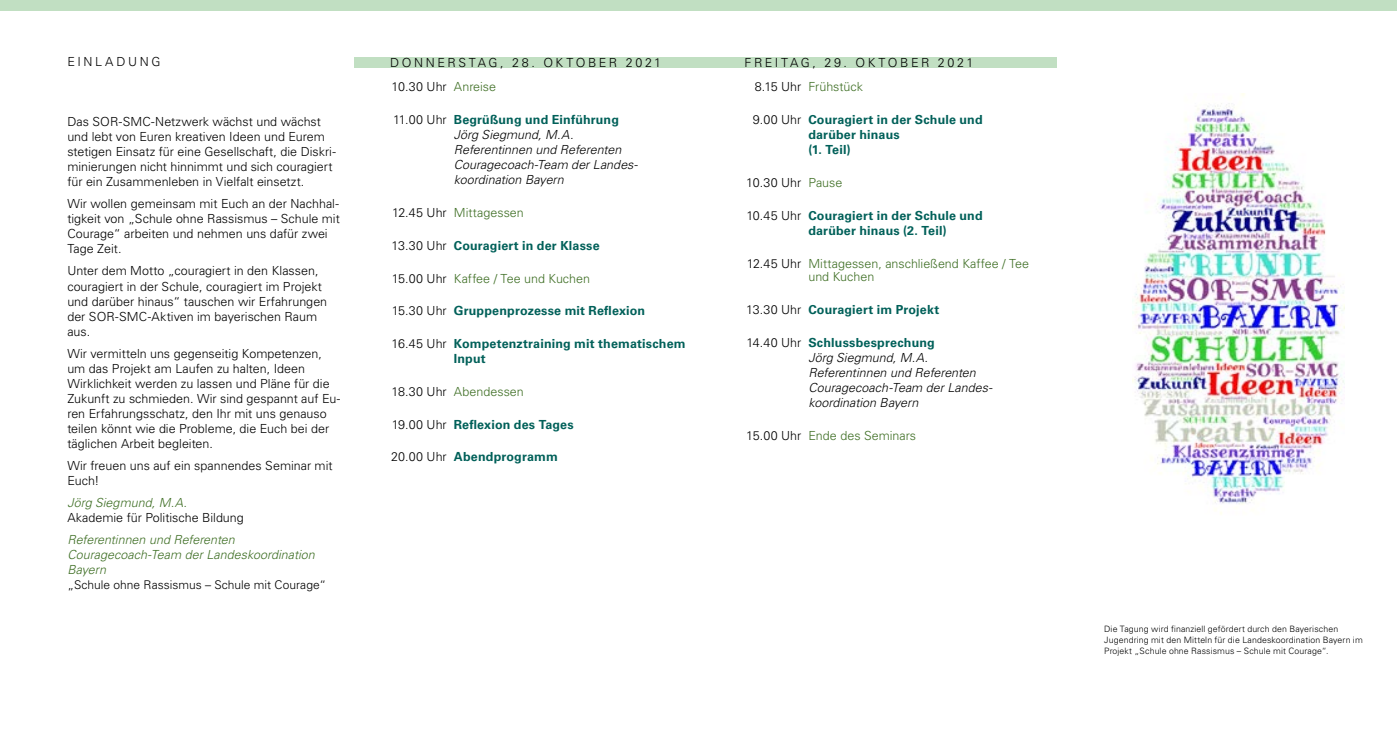
<style>
.page{position:relative;width:1397px;height:745px;background:#fff}
.page>*{position:absolute;margin:0;border:0;box-sizing:border-box;transform-origin:0 0}
.t1{font:300 12.5px/15px "Univers LT Std";color:#000}
.t2{font:700 12.5px/15px "Univers LT Std";letter-spacing:.01em;color:#006059}
.t3{font:italic 300 12.5px/15px "Univers LT Std";color:#000}
.t4{font:300 12.5px/13.8px "Univers LT Std";color:#3f6f25}
.t5{font:italic 300 12.5px/15px "Univers LT Std";color:#3f6f25}
.t6{font:300 12.5px/24.6px "Univers LT Std";letter-spacing:.195em;color:#000}
.t7{font:300 12.5px/24.6px "Univers LT Std";letter-spacing:.19em;color:#000}
.t8{font:300 12.5px "Univers LT Std";letter-spacing:.21em;color:#000}
.t9{font:300 12px "Univers LT Std";color:#000}
.t10{font:300 8.75px/10.5px "Univers LT Std";letter-spacing:.015em;color:#000}
.s1{color:#3f6f25}
.s2{font-style:normal}
.s3{font-weight:700;font-style:normal;color:#006059}
.s4{color:#000}
.s5{font-weight:300;color:#000}
</style>
<div class="page">
<div style="left:0;top:0;width:1396px;height:11px;background:#c1dfc2"></div>
<div style="left:354px;top:57px;width:355px;height:10px;background:#c1dfc2"></div>
<div style="left:709px;top:57px;width:347px;height:10px;background:#c1dfc2"></div>
<img style="left:1132px;top:94px;width:212px;height:420px">
<p class="t8" style="left:67px;top:54px;width:95px">EINLADUNG</p>
<p class="t1" style="left:67px;top:114px;width:270px">Das SOR-SMC-Netzwerk wächst und wächst und lebt von Euren kreativen Ideen und Eurem stetigen Einsatz für eine Gesellschaft, die Diskri&shy;minierungen nicht hinnimmt und sich couragiert für ein Zusammenleben in Vielfalt einsetzt.</p>
<p class="t1" style="left:67px;top:196px;width:274px">Wir wollen gemeinsam mit Euch an der Nachhal&shy;tigkeit von „Schule ohne Rassismus – Schule mit Courage“ arbeiten und nehmen uns dafür zwei Tage Zeit.</p>
<p class="t1" style="left:67px;top:263px;width:261px">Unter dem Motto „couragiert in den Klassen, couragiert in der Schule, couragiert im Projekt und darüber hinaus“ tauschen wir Erfahrungen der SOR-SMC-Aktiven im bayerischen Raum aus.</p>
<p class="t1" style="left:67px;top:345px;width:274px">Wir vermitteln uns gegenseitig Kompetenzen, um das Projekt am Laufen zu halten, Ideen Wirklichkeit werden zu lassen und Pläne für die Zukunft zu schmieden. Wir sind gespannt auf Eu&shy;ren Erfahrungsschatz, den Ihr mit uns genauso teilen könnt wie die Probleme, die Euch bei der täglichen Arbeit begleiten.</p>
<p class="t1" style="left:67px;top:457px;width:267px">Wir freuen uns auf ein spannendes Seminar mit<br>Euch!</p>
<p class="t5" style="left:67px;top:495px;width:121px">Jörg Siegmund, M.A.</p>
<p class="t1" style="left:67px;top:509px;width:178px">Akademie für Politische Bildung</p>
<p class="t5" style="left:67px;top:532px;width:249px">Referentinnen und Referenten<br>Couragecoach-Team der Landeskoordination<br>Bayern</p>
<p class="t9" style="left:67px;top:576px;width:260px">„Schule ohne Rassismus – Schule mit Courage“</p>
<p class="t6" style="left:390px;top:50px;width:272px">DONNERSTAG, 28. OKTOBER 2021<br>10.30 Uhr <span class="s1">Anreise</span></p>
<p class="t3" style="left:454px;top:112px;width:186px;text-indent:-61px"><span class="s2">11.00 Uhr</span> <span class="s3">Begrüßung und Einführung<br></span>Jörg Siegmund, M.A.<br>Referentinnen und Referenten<br>Couragecoach-Team der Landes&shy;koordination Bayern</p>
<p class="t4" style="left:392px;top:205px;width:133px"><span class="s4">12.45 Uhr</span> Mittagessen</p>
<p class="t2" style="left:391px;top:238px;width:209px"><span class="s5">13.30 Uhr</span> Couragiert in der Klasse</p>
<p class="t4" style="left:391px;top:271px;width:200px"><span class="s4">15.00 Uhr</span> Kaffee / Tee und Kuchen</p>
<p class="t2" style="left:391px;top:303px;width:255px"><span class="s5">15.30 Uhr</span> Gruppenprozesse mit Reflexion</p>
<p class="t2" style="left:454px;top:336px;width:233px;text-indent:-62px"><span class="s5">16.45 Uhr</span> Kompetenztraining mit thematischem<br>Input</p>
<p class="t4" style="left:391px;top:384px;width:134px"><span class="s4">18.30 Uhr</span> Abendessen</p>
<p class="t2" style="left:392px;top:416px;width:183px"><span class="s5">19.00 Uhr</span> Reflexion des Tages</p>
<p class="t2" style="left:391px;top:449px;width:168px"><span class="s5">20.00 Uhr</span> Abendprogramm</p>
<p class="t7" style="left:754px;top:50px;width:220px;text-indent:-10px">FREITAG, 29. OKTOBER 2021<br>8.15 Uhr <span class="s1">Frühstück</span></p>
<p class="t2" style="left:808px;top:112px;width:176px;text-indent:-56px"><span class="s5">9.00 Uhr</span> Couragiert in der Schule und darüber hinaus<br>(1. Teil)</p>
<p class="t1" style="left:746px;top:175px;width:98px">10.30 Uhr <span class="s1">Pause</span></p>
<p class="t2" style="left:808px;top:208px;width:176px;text-indent:-62px"><span class="s5">10.45 Uhr</span> Couragiert in der Schule und darüber hinaus (2. Teil)</p>
<p class="t4" style="left:808px;top:256px;width:222px;text-indent:-62px"><span class="s4">12.45 Uhr</span> Mittagessen, anschließend Kaffee / Tee und Kuchen</p>
<p class="t2" style="left:746px;top:302px;width:195px"><span class="s5">13.30 Uhr</span> Couragiert im Projekt</p>
<p class="t3" style="left:808px;top:335px;width:186px;text-indent:-62px"><span class="s2">14.40 Uhr</span> <span class="s3">Schlussbesprechung<br></span>Jörg Siegmund, M.A.<br>Referentinnen und Referenten<br>Couragecoach-Team der Landes&shy;koordination Bayern</p>
<p class="t4" style="left:746px;top:428px;width:171px"><span class="s4">15.00 Uhr</span> Ende des Seminars</p>
<p class="t10" style="left:1103px;top:623px;width:260px">Die Tagung wird finanziell gefördert durch den Bayerischen<br>Jugendring mit den Mitteln für die Landeskoordination Bayern im<br>Projekt „Schule ohne Rassismus – Schule mit Courage“.</p>
</div>
